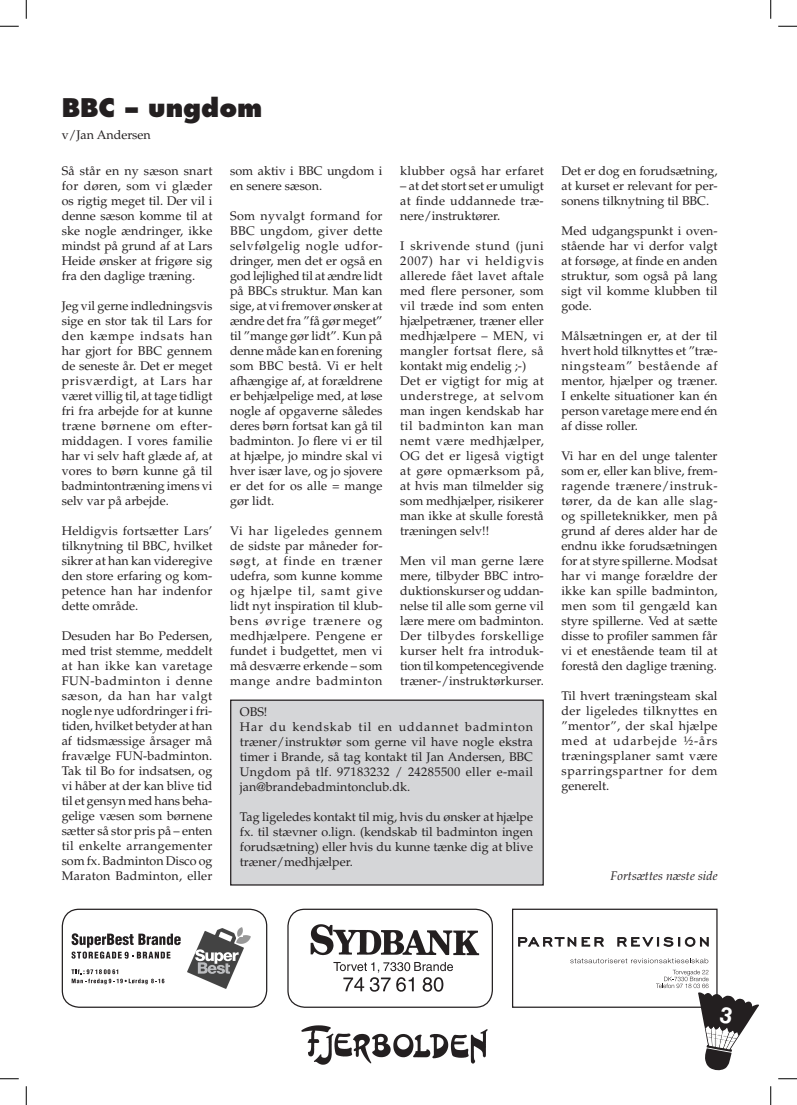
<style>
.page{position:relative;width:797px;height:1105px;background:#fff}
.page>*{position:absolute;margin:0;border:0;box-sizing:border-box;transform-origin:0 0}
.t1{font:800 25px "Futura";color:#231f20}
.t2{font:12.5px/15px "Palatino";color:#231f20;text-align:justify}
.t3{font:12.5px/15px "Palatino";letter-spacing:.02em;color:#231f20}
.t4{font:12.5px "Palatino";letter-spacing:.025em;color:#231f20}
.t5{font:italic 12.5px "Palatino";color:#231f20}
</style>
<div class="page">
<img style="left:301px;top:1025px;width:186px;height:39px">
<svg style="left:518px;top:937px;width:86px;height:10px"></svg>
<svg style="left:617px;top:937px;width:92px;height:10px"></svg>
<svg style="left:570px;top:958px;width:138px;height:5px"></svg>
<div style="left:512px;top:909px;width:205px;height:99px;border:1px solid #231f20"></div>
<svg style="left:61px;top:908px;width:432px;height:100px"></svg>
<svg style="left:71px;top:924px;width:182px;height:67px"></svg>
<div style="left:231px;top:700px;width:312px;height:185px;background:#d5d6d8"></div>
<div style="left:230px;top:699px;width:314px;height:187px;border:1px solid #231f20"></div>
<svg style="left:0;top:25px;width:19px;height:2px"></svg>
<svg style="left:778px;top:25px;width:19px;height:2px"></svg>
<svg style="left:0;top:1078px;width:19px;height:1px"></svg>
<svg style="left:778px;top:1078px;width:19px;height:1px"></svg>
<svg style="left:25px;top:0;width:2px;height:19px"></svg>
<svg style="left:25px;top:1086px;width:2px;height:19px"></svg>
<svg style="left:770px;top:0;width:1px;height:19px"></svg>
<svg style="left:770px;top:1086px;width:1px;height:19px"></svg>
<svg style="left:656px;top:970px;width:103px;height:101px"></svg>
<h1 class="t1" style="left:62px;top:97px;width:202px">BBC – ungdom</h1>
<p class="t2" style="left:62px;top:129px;width:91px">v/Jan Andersen</p>
<p class="t2" style="left:230px;top:165px;width:154px">som aktiv i BBC ungdom i en senere sæson.</p>
<p class="t2" style="left:230px;top:210px;width:154px">Som nyvalgt formand for BBC ungdom, giver dette selvfølgelig nogle udfor&shy;dringer, men det er også en god lejlighed til at ændre lidt på BBCs struktur. Man kan sige, at vi fremover ønsker at ændre det fra ”få gør meget” til ”mange gør lidt”. Kun på denne måde kan en forening som BBC bestå. Vi er helt afhængige af, at forældrene er behjælpelige med, at løse nogle af opgaverne således deres børn fortsat kan gå til badminton. Jo flere vi er til at hjælpe, jo mindre skal vi hver især lave, og jo sjovere er det for os alle = mange gør lidt.</p>
<p class="t2" style="left:230px;top:525px;width:154px">Vi har ligeledes gennem de sidste par måneder for&shy;søgt, at finde en træner udefra, som kunne komme og hjælpe til, samt give lidt nyt inspiration til klub&shy;bens øvrige trænere og medhjælpere. Pengene er fundet i budgettet, men vi må desværre erkende – som mange andre badminton</p>
<p class="t4" style="left:400px;top:166px;width:145px">klubber også har erfaret</p>
<p class="t2" style="left:400px;top:180px;width:145px">– at det stort set er umuligt at finde uddannede træ&shy;nere/instruktører.</p>
<p class="t3" style="left:400px;top:240px;width:145px">I skrivende stund (juni<br>2007) har vi heldigvis allerede fået lavet aftale med flere personer, som vil træde ind som enten hjælpetræner, træner eller medhjælpere – MEN, vi mangler fortsat flere, så kontakt mig endelig ;-)<br>Det er vigtigt for mig at understrege, at selvom man ingen kendskab har til badminton kan man nemt være medhjælper,<br>OG det er ligeså vigtigt at gøre opmærksom på, at hvis man tilmelder sig som medhjælper, risikerer man ikke at skulle forestå træningen selv!!</p>
<p class="t2" style="left:400px;top:555px;width:145px">Men vil man gerne lære mere, tilbyder BBC intro&shy;duktionskurser og uddan&shy;nelse til alle som gerne vil lære mere om badminton.<br>Der tilbydes forskellige kurser helt fra introduk&shy;tion til kompetencegivende træner-/instruktørkurser.</p>
<p class="t2" style="left:62px;top:165px;width:152px">Så står en ny sæson snart for døren, som vi glæder os rigtig meget til. Der vil i denne sæson komme til at ske nogle ændringer, ikke mindst på grund af at Lars Heide ønsker at frigøre sig fra den daglige træning.</p>
<p class="t2" style="left:62px;top:300px;width:152px">Jeg vil gerne indledningsvis sige en stor tak til Lars for den kæmpe indsats han har gjort for BBC gennem de seneste år. Det er meget prisværdigt, at Lars har været villig til, at tage tidligt fri fra arbejde for at kunne træne børnene om efter&shy;middagen. I vores familie har vi selv haft glæde af, at vores to børn kunne gå til badmintontræning imens vi selv var på arbejde.</p>
<p class="t2" style="left:62px;top:525px;width:152px">Heldigvis fortsætter Lars’ tilknytning til BBC, hvilket sikrer at han kan videregive den store erfaring og kom&shy;petence han har indenfor dette område.</p>
<p class="t2" style="left:62px;top:630px;width:152px">Desuden har Bo Pedersen, med trist stemme, meddelt at han ikke kan varetage FUN-badminton i denne sæson, da han har valgt nogle nye udfordringer i fri&shy;tiden, hvilket betyder at han af tidsmæssige årsager må fravælge FUN-badminton.<br>Tak til Bo for indsatsen, og vi håber at der kan blive tid til et gensyn med hans beha&shy;gelige væsen som børnene sætter så stor pris på – enten til enkelte arrangementer som fx. Badminton Disco og Maraton Badminton, eller</p>
<p class="t2" style="left:240px;top:706px;width:295px;text-align:left">OBS!<br>Har du kendskab til en uddannet badminton træner/instruktør som gerne vil have nogle ekstra timer i Brande, så tag kontakt til Jan Andersen, BBC Ungdom på tlf. 97183232 / 24285500 eller e-mail jan@brandebadmintonclub.dk.</p>
<p class="t2" style="left:240px;top:811px;width:295px">Tag ligeledes kontakt til mig, hvis du ønsker at hjælpe fx. til stævner o.lign. (kendskab til badminton ingen forudsætning) eller hvis du kunne tænke dig at blive træner/medhjælper.</p>
<p class="t2" style="left:561px;top:165px;width:157px">Det er dog en forudsætning, at kurset er relevant for per&shy;sonens tilknytning til BBC.</p>
<p class="t2" style="left:561px;top:225px;width:158px">Med udgangspunkt i oven&shy;stående har vi derfor valgt at forsøge, at finde en anden struktur, som også på lang sigt vil komme klubben til gode.</p>
<p class="t2" style="left:561px;top:330px;width:158px">Målsætningen er, at der til hvert hold tilknyttes et ”træ&shy;ningsteam” bestående af mentor, hjælper og træner.<br>I enkelte situationer kan én person varetage mere end én af disse roller.</p>
<p class="t2" style="left:561px;top:450px;width:157px">Vi har en del unge talenter som er, eller kan blive, frem&shy;ragende trænere/instruk&shy;tører, da de kan alle slag&shy;og spilleteknikker, men på grund af deres alder har de endnu ikke forudsætningen for at styre spillerne. Modsat har vi mange forældre der ikke kan spille badminton, men som til gengæld kan styre spillerne. Ved at sætte disse to profiler sammen får vi et enestående team til at forestå den daglige træning.</p>
<p class="t2" style="left:561px;top:690px;width:158px">Til hvert træningsteam skal der ligeledes tilknyttes en ”mentor”, der skal hjælpe med at udarbejde ½-års træningsplaner samt være sparringspartner for dem generelt.</p>
<p class="t5" style="left:610px;top:871px;width:108px">Fortsættes næste side</p>
</div>
